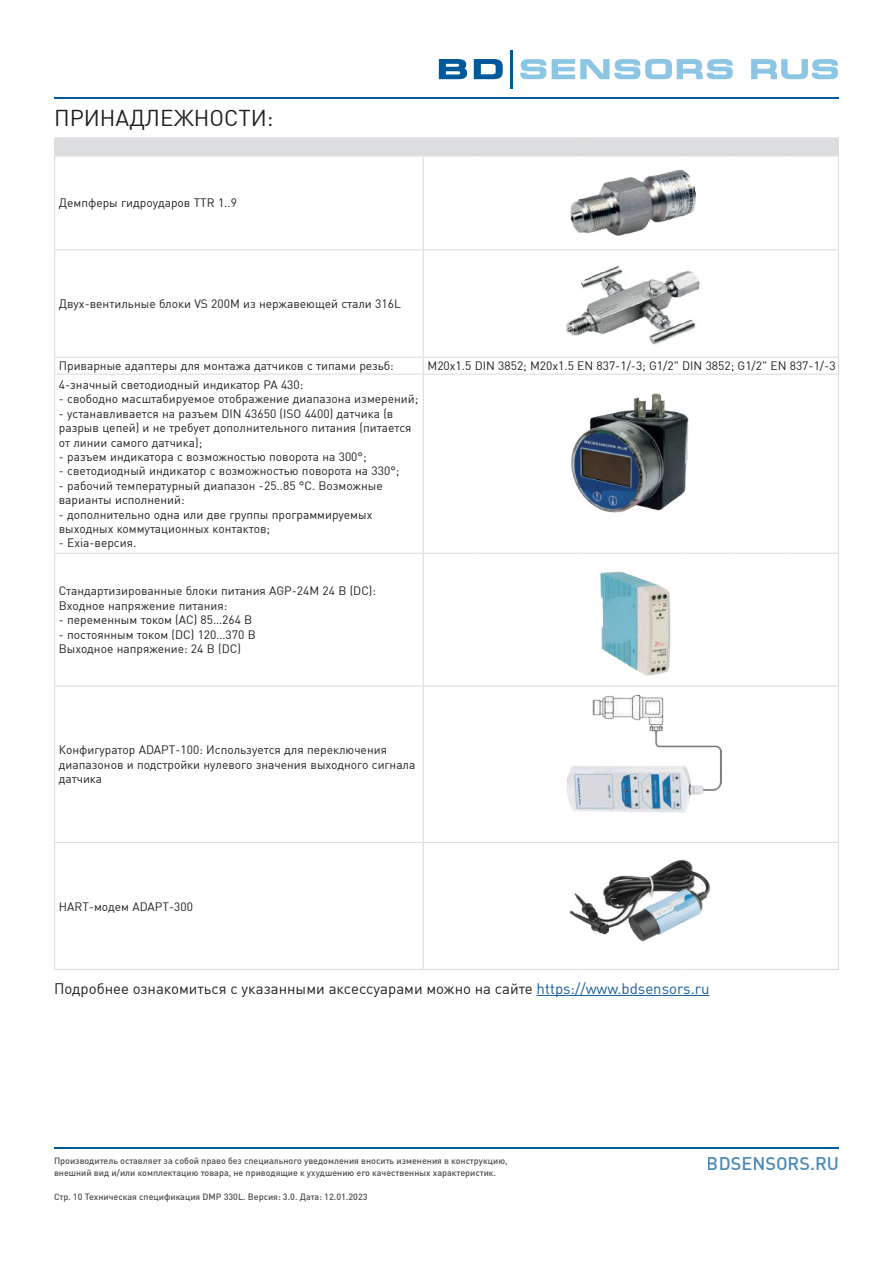
<style>
.page{position:relative;width:893px;height:1263px;background:#fff}
.page>*{position:absolute;margin:0;border:0;box-sizing:border-box;transform-origin:0 0}
.t1{font:22.5px "DIN Cyr";color:#231f20}
.t2{font:500 18px "DIN Cyr";color:#005999}
.t3{font:15px "DIN Cyr";color:#231f20}
.t4{font:12px/14.4px "DIN Cyr";color:#231f20}
.t5{font:500 9px/12px "DIN Cyr";color:#231f20}
.s1{color:#175d9e}
</style>
<div class="page">
<svg style="left:751px;top:59px;width:87px;height:20px"></svg>
<svg style="left:520px;top:59px;width:26px;height:20px"></svg>
<svg style="left:552px;top:59px;width:181px;height:20px"></svg>
<svg style="left:474px;top:59px;width:29px;height:20px"></svg>
<svg style="left:439px;top:59px;width:28px;height:20px"></svg>
<hr style="left:510px;top:50px;width:3px;height:38px;background:#005999">
<hr style="left:54px;top:97px;width:785px;height:2px;background:#005999">
<hr style="left:54px;top:1147px;width:785px;height:1px;background:#005999">
<hr style="left:54px;top:137px;width:369px;height:1px;background:#dcdddf">
<hr style="left:423px;top:137px;width:54px;height:1px;background:#dcdddf">
<hr style="left:477px;top:137px;width:103px;height:1px;background:#dcdddf">
<hr style="left:580px;top:137px;width:52px;height:1px;background:#dcdddf">
<hr style="left:632px;top:137px;width:52px;height:1px;background:#dcdddf">
<hr style="left:684px;top:137px;width:51px;height:1px;background:#dcdddf">
<hr style="left:735px;top:137px;width:52px;height:1px;background:#dcdddf">
<hr style="left:787px;top:137px;width:52px;height:1px;background:#dcdddf">
<div style="left:54px;top:138px;width:785px;height:17px;background:#dcdddf"></div>
<hr style="left:54px;top:155px;width:369px;height:1px;background:#dcdddf">
<hr style="left:423px;top:155px;width:54px;height:1px;background:#dcdddf">
<hr style="left:477px;top:155px;width:103px;height:1px;background:#dcdddf">
<hr style="left:580px;top:155px;width:52px;height:1px;background:#dcdddf">
<hr style="left:632px;top:155px;width:52px;height:1px;background:#dcdddf">
<hr style="left:684px;top:155px;width:51px;height:1px;background:#dcdddf">
<hr style="left:735px;top:155px;width:52px;height:1px;background:#dcdddf">
<hr style="left:787px;top:155px;width:52px;height:1px;background:#dcdddf">
<hr style="left:54px;top:156px;width:1px;height:93px;background:#dcdddf">
<hr style="left:423px;top:156px;width:1px;height:93px;background:#dcdddf">
<hr style="left:838px;top:156px;width:1px;height:93px;background:#dcdddf">
<hr style="left:54px;top:249px;width:369px;height:1px;background:#dcdddf">
<hr style="left:54px;top:250px;width:1px;height:107px;background:#dcdddf">
<hr style="left:423px;top:249px;width:54px;height:1px;background:#dcdddf">
<hr style="left:423px;top:250px;width:1px;height:107px;background:#dcdddf">
<hr style="left:477px;top:249px;width:103px;height:1px;background:#dcdddf">
<hr style="left:580px;top:249px;width:52px;height:1px;background:#dcdddf">
<hr style="left:632px;top:249px;width:52px;height:1px;background:#dcdddf">
<hr style="left:684px;top:249px;width:51px;height:1px;background:#dcdddf">
<hr style="left:735px;top:249px;width:52px;height:1px;background:#dcdddf">
<hr style="left:787px;top:249px;width:52px;height:1px;background:#dcdddf">
<hr style="left:838px;top:250px;width:1px;height:107px;background:#dcdddf">
<hr style="left:54px;top:357px;width:369px;height:1px;background:#dcdddf">
<svg style="left:54px;top:358px;width:1px;height:16px"></svg>
<hr style="left:423px;top:357px;width:54px;height:1px;background:#dcdddf">
<svg style="left:423px;top:358px;width:1px;height:16px"></svg>
<hr style="left:477px;top:357px;width:103px;height:1px;background:#dcdddf">
<hr style="left:580px;top:357px;width:52px;height:1px;background:#dcdddf">
<hr style="left:632px;top:357px;width:52px;height:1px;background:#dcdddf">
<hr style="left:684px;top:357px;width:51px;height:1px;background:#dcdddf">
<hr style="left:735px;top:357px;width:52px;height:1px;background:#dcdddf">
<hr style="left:787px;top:357px;width:52px;height:1px;background:#dcdddf">
<svg style="left:838px;top:358px;width:1px;height:16px"></svg>
<hr style="left:54px;top:374px;width:369px;height:1px;background:#dcdddf">
<hr style="left:54px;top:375px;width:1px;height:178px;background:#dcdddf">
<hr style="left:423px;top:374px;width:54px;height:1px;background:#dcdddf">
<hr style="left:423px;top:375px;width:1px;height:178px;background:#dcdddf">
<hr style="left:477px;top:374px;width:103px;height:1px;background:#dcdddf">
<hr style="left:580px;top:374px;width:52px;height:1px;background:#dcdddf">
<hr style="left:632px;top:374px;width:52px;height:1px;background:#dcdddf">
<hr style="left:684px;top:374px;width:51px;height:1px;background:#dcdddf">
<hr style="left:735px;top:374px;width:52px;height:1px;background:#dcdddf">
<hr style="left:787px;top:374px;width:52px;height:1px;background:#dcdddf">
<hr style="left:838px;top:375px;width:1px;height:178px;background:#dcdddf">
<hr style="left:54px;top:553px;width:369px;height:1px;background:#dcdddf">
<hr style="left:54px;top:554px;width:1px;height:131px;background:#dcdddf">
<hr style="left:423px;top:553px;width:54px;height:1px;background:#dcdddf">
<hr style="left:423px;top:554px;width:1px;height:131px;background:#dcdddf">
<hr style="left:477px;top:553px;width:103px;height:1px;background:#dcdddf">
<hr style="left:580px;top:553px;width:52px;height:1px;background:#dcdddf">
<hr style="left:632px;top:553px;width:52px;height:1px;background:#dcdddf">
<hr style="left:684px;top:553px;width:51px;height:1px;background:#dcdddf">
<hr style="left:735px;top:553px;width:52px;height:1px;background:#dcdddf">
<hr style="left:787px;top:553px;width:52px;height:1px;background:#dcdddf">
<hr style="left:838px;top:554px;width:1px;height:131px;background:#dcdddf">
<hr style="left:54px;top:685px;width:369px;height:1px;background:#dcdddf">
<hr style="left:54px;top:686px;width:1px;height:156px;background:#dcdddf">
<hr style="left:423px;top:685px;width:54px;height:1px;background:#dcdddf">
<hr style="left:423px;top:686px;width:1px;height:156px;background:#dcdddf">
<hr style="left:477px;top:685px;width:103px;height:1px;background:#dcdddf">
<hr style="left:580px;top:685px;width:52px;height:1px;background:#dcdddf">
<hr style="left:632px;top:685px;width:52px;height:1px;background:#dcdddf">
<hr style="left:684px;top:685px;width:51px;height:1px;background:#dcdddf">
<hr style="left:735px;top:685px;width:52px;height:1px;background:#dcdddf">
<hr style="left:787px;top:685px;width:52px;height:1px;background:#dcdddf">
<hr style="left:838px;top:686px;width:1px;height:156px;background:#dcdddf">
<hr style="left:54px;top:842px;width:369px;height:1px;background:#dcdddf">
<hr style="left:54px;top:843px;width:1px;height:126px;background:#dcdddf">
<hr style="left:423px;top:842px;width:54px;height:1px;background:#dcdddf">
<hr style="left:423px;top:843px;width:1px;height:126px;background:#dcdddf">
<hr style="left:477px;top:842px;width:103px;height:1px;background:#dcdddf">
<hr style="left:684px;top:842px;width:51px;height:1px;background:#dcdddf">
<hr style="left:735px;top:842px;width:52px;height:1px;background:#dcdddf">
<hr style="left:787px;top:842px;width:52px;height:1px;background:#dcdddf">
<hr style="left:838px;top:843px;width:1px;height:126px;background:#dcdddf">
<hr style="left:54px;top:969px;width:369px;height:1px;background:#dcdddf">
<hr style="left:423px;top:969px;width:54px;height:1px;background:#dcdddf">
<hr style="left:477px;top:969px;width:103px;height:1px;background:#dcdddf">
<hr style="left:580px;top:969px;width:52px;height:1px;background:#dcdddf">
<hr style="left:632px;top:969px;width:52px;height:1px;background:#dcdddf">
<hr style="left:684px;top:969px;width:51px;height:1px;background:#dcdddf">
<hr style="left:735px;top:969px;width:52px;height:1px;background:#dcdddf">
<hr style="left:787px;top:969px;width:52px;height:1px;background:#dcdddf">
<hr style="left:537px;top:995px;width:172px;height:1px;background:#175d9e">
<img style="left:570px;top:842px;width:140px;height:100px">
<img style="left:600px;top:571px;width:71px;height:105px">
<img style="left:570px;top:169px;width:126px;height:67px">
<img style="left:567px;top:695px;width:155px;height:118px">
<img style="left:567px;top:265px;width:133px;height:80px">
<img style="left:571px;top:393px;width:118px;height:120px">
<h1 class="t1" style="left:54px;top:105px;width:221px">ПРИНАДЛЕЖНОСТИ:</h1>
<p class="t4" style="left:59px;top:196px;width:180px">Демпферы гидроударов TTR 1..9</p>
<p class="t4" style="left:59px;top:297px;width:344px">Двух-вентильные блоки VS 200M из нержавеющей стали 316L</p>
<p class="t4" style="left:59px;top:359px;width:336px">Приварные адаптеры для монтажа датчиков с типами резьб:</p>
<p class="t4" style="left:428px;top:359px;width:409px">М20х1.5 DIN 3852; М20х1.5 EN 837-1/-3; G1/2" DIN 3852; G1/2" EN 837-1/-3</p>
<p class="t4" style="left:59px;top:378px;width:246px">4-значный светодиодный индикатор PA 430:</p>
<p class="t4" style="left:59px;top:392px;width:361px">- свободно масштабируемое отображение диапазона измерений;</p>
<p class="t4" style="left:59px;top:406px;width:354px">- устанавливается на разъем DIN 43650 (ISO 4400) датчика (в разрыв цепей) и не требует дополнительного питания (питается от линии самого датчика);</p>
<p class="t4" style="left:59px;top:450px;width:309px">- разъем индикатора с возможностью поворота на 300°;</p>
<p class="t4" style="left:59px;top:464px;width:342px">- светодиодный индикатор с возможностью поворота на 330°;</p>
<p class="t4" style="left:59px;top:478px;width:326px">- рабочий температурный диапазон -25..85 °С. Возможные варианты исполнений:</p>
<p class="t4" style="left:59px;top:507px;width:315px">- дополнительно одна или две группы программируемых выходных коммутационных контактов;</p>
<p class="t4" style="left:59px;top:536px;width:79px">- Exia-версия.</p>
<p class="t4" style="left:59px;top:584px;width:319px">Стандартизированные блоки питания AGP-24M 24 В (DC):<br>Входное напряжение питания:</p>
<p class="t4" style="left:59px;top:613px;width:195px">- переменным током (AC) 85…264 В</p>
<p class="t4" style="left:59px;top:627px;width:198px">- постоянным током (DC) 120…370 В<br>Выходное напряжение: 24 В (DC)</p>
<p class="t4" style="left:59px;top:743px;width:358px">Конфигуратор ADAPT-100: Используется для переключения диапазонов и подстройки нулевого значения выходного сигнала датчика</p>
<p class="t4" style="left:59px;top:899px;width:136px">HART-модем ADAPT-300</p>
<p class="t3" style="left:54px;top:980px;width:657px">Подробнее ознакомиться с указанными аксессуарами можно на сайте <span class="s1">https://www.bdsensors.ru</span></p>
<p class="t5" style="left:54px;top:1155px;width:455px">Производитель оставляет за собой право без специального уведомления вносить изменения в конструкцию, внешний вид и/или комплектацию товара, не приводящие к ухудшению его качественных характеристик.</p>
<p class="t5" style="left:54px;top:1190px;width:315px">Стр. 10 Техническая спецификация DMP 330L. Версия: 3.0. Дата: 12.01.2023</p>
<h2 class="t2" style="left:707px;top:1152px;width:133px">BDSENSORS.RU</h2>
</div>
